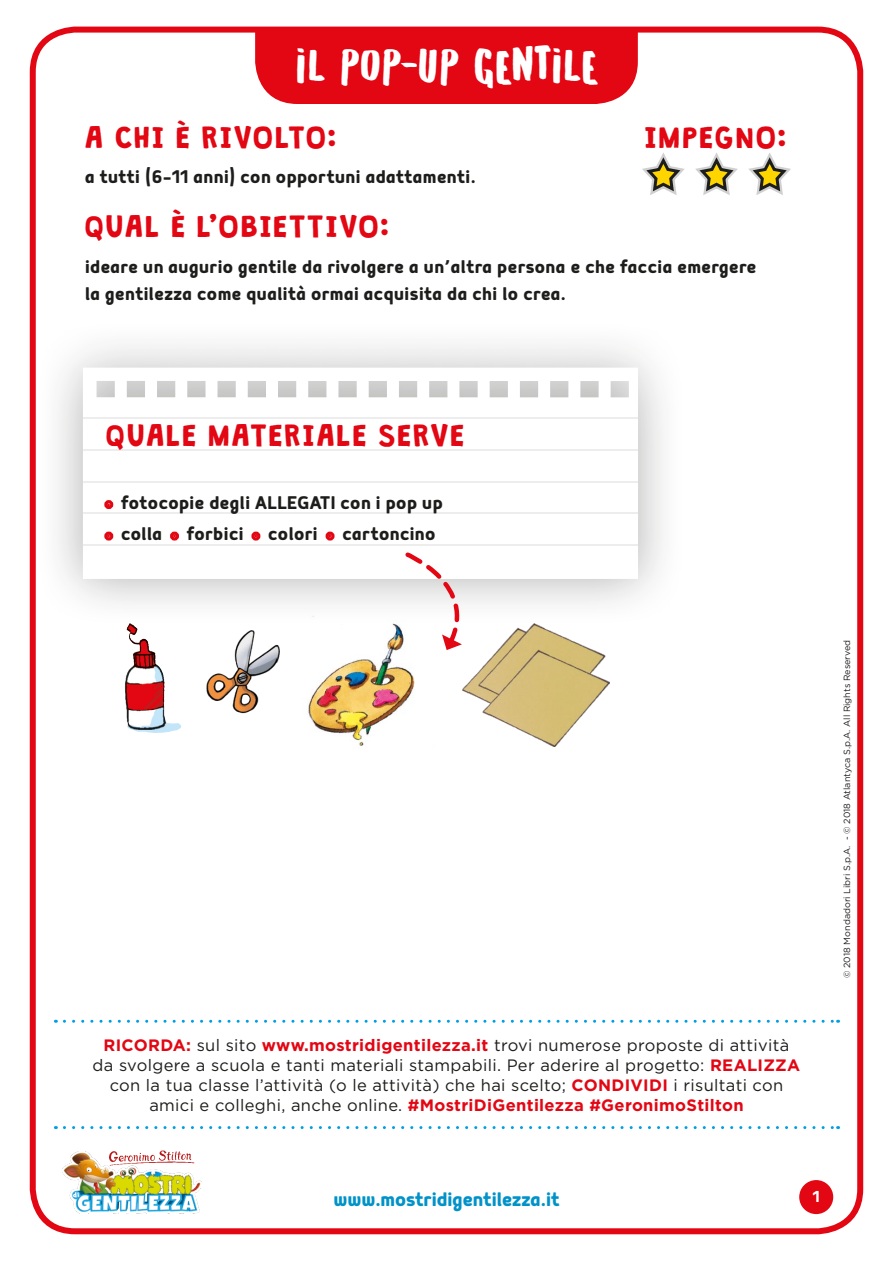
<style>
.page{position:relative;width:893px;height:1263px;background:#fff}
.page>*{position:absolute;margin:0;border:0;box-sizing:border-box;transform-origin:0 0}
.t1{font:27px "Granstander Clean";letter-spacing:.045em;color:#e30613}
.t2{font:700 24px "Mairy";color:#0092c8}
.t3{font:700 22.5px/27px "Mairy";letter-spacing:.02em;color:#1d1d1b}
.t4{font:21px "Hand Originals";letter-spacing:.1em;color:#fff}
.t5{font:700 19.5px "Mairy";color:#fff}
.t6{font:16.5px/19.8px "Gotham";letter-spacing:.02em;color:#1d1d1b;text-align:center}
.t7{font:9px "Gotham";color:#1d1d1b}
.s1{color:#e30613}
.s2{font-weight:700;color:#e30613}
</style>
<div class="page">
<div style="left:255px;top:34px;width:383px;height:70px;background:#e30613"></div>
<div style="left:30px;top:27px;width:833px;height:1207px;border:6px solid #e30613;border-radius:43px"></div>
<svg style="left:642px;top:153px;width:149px;height:42px"></svg>
<svg style="left:64px;top:1020px;width:775px;height:3px"></svg>
<svg style="left:64px;top:1126px;width:775px;height:3px"></svg>
<div style="left:35px;top:320px;width:651px;height:307px;background:#1d1d1b;opacity:.35"></div>
<svg style="left:83px;top:368px;width:555px;height:211px"></svg>
<hr style="left:83px;top:418px;width:555px;height:1px;background:#ededed">
<hr style="left:83px;top:449px;width:555px;height:2px;background:#ededed">
<hr style="left:83px;top:481px;width:555px;height:2px;background:#ededed">
<hr style="left:83px;top:512px;width:555px;height:2px;background:#ededed">
<hr style="left:83px;top:544px;width:555px;height:2px;background:#ededed">
<img style="left:124px;top:623px;width:57px;height:110px">
<img style="left:187px;top:626px;width:107px;height:88px">
<img style="left:462px;top:624px;width:148px;height:123px">
<img style="left:294px;top:611px;width:121px;height:135px">
<svg style="left:403px;top:550px;width:76px;height:100px"></svg>
<div style="left:799px;top:1180px;width:34px;height:34px;background:#e30613;border-radius:50%"></div>
<img style="left:63px;top:1151px;width:139px;height:63px">
<img style="left:109px;top:1151px;width:86px;height:15px">
<div style="left:104px;top:500px;width:9px;height:9px;border:6px solid #e30613;border-radius:50%"></div>
<div style="left:104px;top:532px;width:9px;height:8px;border:6px solid #e30613;border-radius:50%"></div>
<div style="left:170px;top:532px;width:9px;height:8px;border:6px solid #e30613;border-radius:50%"></div>
<div style="left:251px;top:532px;width:9px;height:8px;border:6px solid #e30613;border-radius:50%"></div>
<div style="left:326px;top:532px;width:9px;height:8px;border:6px solid #e30613;border-radius:50%"></div>
<p class="t4" style="left:297px;top:60px;width:301px">IL POP-UP GENTILE</p>
<h1 class="t1" style="left:85px;top:123px;width:253px">A CHI È RIVOLTO:</h1>
<h3 class="t3" style="left:85px;top:163px;width:392px">a tutti (6-11 anni) con opportuni adattamenti.</h3>
<h1 class="t1" style="left:85px;top:212px;width:306px">QUAL È L’OBIETTIVO:</h1>
<h3 class="t3" style="left:85px;top:252px;width:673px">ideare un augurio gentile da rivolgere a un’altra persona e che faccia emergere la gentilezza come qualità ormai acquisita da chi lo crea.</h3>
<h1 class="t1" style="left:645px;top:123px;width:143px">IMPEGNO:</h1>
<h1 class="t1" style="left:106px;top:420px;width:360px">QUALE MATERIALE SERVE</h1>
<h3 class="t3" style="left:106px;top:488px;width:338px"><span class="s1">•</span> fotocopie degli ALLEGATI con i pop up</h3>
<h3 class="t3" style="left:106px;top:519px;width:331px"><span class="s1">•</span> colla <span class="s1">•</span> forbici <span class="s1">•</span> colori <span class="s1">•</span> cartoncino</h3>
<p class="t6" style="left:93px;top:1035px;width:709px"><span class="s2">RICORDA:</span> sul sito <span class="s2">www.mostridigentilezza.it</span> trovi numerose proposte di attività da svolgere a scuola e tanti materiali stampabili. Per aderire al progetto: <span class="s2">REALIZZA </span>con la tua classe l’attività (o le attività) che hai scelto; <span class="s2">CONDIVIDI</span> i risultati con amici e colleghi, anche online. <span class="s2">#MostriDiGentilezza #GeronimoStilton</span></p>
<p class="t7" style="left:841px;top:978px;width:340px;rotate:-90deg">© 2018 Mondadori Libri S.p.A. - © 2018 Atlantyca S.p.A. All Rights Reserved</p>
<h2 class="t2" style="left:333px;top:1185px;width:228px">www.mostridigentilezza.it</h2>
<p class="t5" style="left:813px;top:1185px;width:8px">1</p>
</div>
